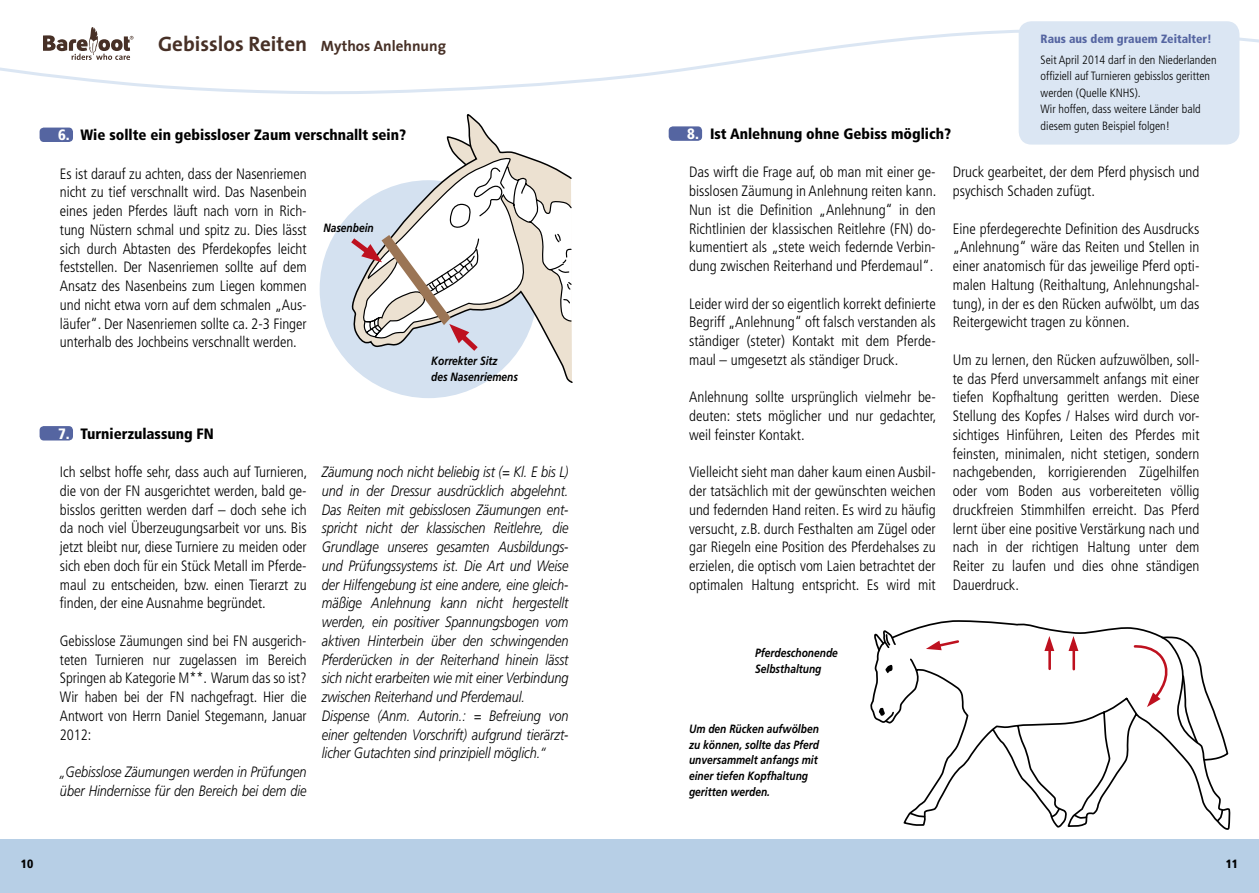
<style>
.page{position:relative;width:1259px;height:893px;background:#fff}
.page>*{position:absolute;margin:0;border:0;box-sizing:border-box;transform-origin:0 0}
.t1{font:700 21px "The Sans";color:#473026}
.t2{font:300 condensed 15px/18.8px "Frutiger";color:#000;text-align:justify}
.t3{font:italic 300 15px/18.8px "Frutiger";letter-spacing:-.005em;color:#000;scale:.85 1}
.t4{font:900 condensed 15px "Frutiger";color:#000}
.t5{font:italic 700 12px/15.8px "Frutiger";color:#000;scale:.85 1}
.t6{font:300 condensed 12px/16.5px "Frutiger";color:#000}
.t7{font:900 condensed 12px "Frutiger";color:#5565a1}
.t8{font:900 condensed 12px "Frutiger";color:#000}
.s1{font-size:15px}
.s2{color:#fff}
</style>
<div class="page">
<div style="left:0;top:839px;width:1259px;height:54px;background:#b7cfe6"></div>
<svg style="left:0;top:25px;width:1259px;height:69px"></svg>
<svg style="left:43px;top:27px;width:90px;height:33px"></svg>
<div style="left:320px;top:180px;width:217px;height:218px;background:#d4e1f0;border-radius:50%"></div>
<div style="left:629px;top:81px;width:111px;height:440px;background:#fff"></div>
<div style="left:668px;top:126px;width:34px;height:15px;background:#5565a1;border-radius:4px"></div>
<div style="left:40px;top:128px;width:33px;height:14px;background:#5565a1;border-radius:4px"></div>
<div style="left:40px;top:426px;width:33px;height:14px;background:#5565a1;border-radius:4px"></div>
<svg style="left:357px;top:114px;width:216px;height:270px"></svg>
<svg style="left:351px;top:136px;width:222px;height:215px"></svg>
<svg style="left:870px;top:696px;width:3px;height:18px"></svg>
<svg style="left:873px;top:620px;width:358px;height:210px"></svg>
<svg style="left:1044px;top:636px;width:10px;height:15px"></svg>
<hr style="left:1048px;top:647px;width:3px;height:22px;background:#be111f">
<svg style="left:926px;top:638px;width:35px;height:12px"></svg>
<svg style="left:1068px;top:636px;width:101px;height:71px"></svg>
<svg style="left:908px;top:807px;width:316px;height:15px"></svg>
<div style="left:1018px;top:21px;width:221px;height:124px;background:#dbe6f3;border-radius:13px"></div>
<h1 class="t1" style="left:158px;top:26px;width:289px">Gebisslos Reiten <span class="s1">Mythos Anlehnung</span></h1>
<p class="t4" style="left:58px;top:126px;width:349px"><span class="s2">6.</span> Wie sollte ein gebissloser Zaum verschnallt sein?</p>
<p class="t2" style="left:60px;top:164px;width:248px">Es ist darauf zu achten, dass der Nasenriemen nicht zu tief verschnallt wird. Das Nasenbein eines jeden Pferdes läuft nach vorn in Rich&shy;tung Nüstern schmal und spitz zu. Dies lässt sich durch Abtasten des Pferdekopfes leicht feststellen. Der Nasenriemen sollte auf dem Ansatz des Nasenbeins zum Liegen kommen und nicht etwa vorn auf dem schmalen „Aus&shy;läufer“. Der Nasenriemen sollte ca. 2-3 Finger unterhalb des Jochbeins verschnallt werden.</p>
<p class="t5" style="left:323px;top:220px;width:61px">Nasenbein</p>
<p class="t5" style="left:431px;top:353px;width:104px">Korrekter Sitz<br>des Nasenriemens</p>
<p class="t4" style="left:58px;top:424px;width:157px"><span class="s2">7.</span> Turnierzulassung FN</p>
<p class="t2" style="left:60px;top:463px;width:249px">Ich selbst hoffe sehr, dass auch auf Turnieren, die von der FN ausgerichtet werden, bald ge&shy;bisslos geritten werden darf – doch sehe ich da noch viel Überzeugungsarbeit vor uns. Bis jetzt bleibt nur, diese Turniere zu meiden oder sich eben doch für ein Stück Metall im Pferde&shy;maul zu entscheiden, bzw. einen Tierarzt zu finden, der eine Ausnahme begründet.</p>
<p class="t2" style="left:60px;top:631px;width:248px">Gebisslose Zäumungen sind bei FN ausgerich&shy;teten Turnieren nur zugelassen im Bereich Springen ab Kategorie M**. Warum das so ist?<br>Wir haben bei der FN nachgefragt. Hier die Antwort von Herrn Daniel Stegemann, Januar 2012:</p>
<p class="t3" style="left:60px;top:762px;width:292px">„Gebisslose Zäumungen werden in Prüfungen über Hindernisse für den Bereich bei dem die</p>
<p class="t3" style="left:322px;top:462px;width:292px">Zäumung noch nicht beliebig ist (= Kl. E bis L) und in der Dressur ausdrücklich abgelehnt.<br>Das Reiten mit gebisslosen Zäumungen ent&shy;spricht nicht der klassischen Reitlehre, die Grundlage unseres gesamten Ausbildungs&shy;und Prüfungssystems ist. Die Art und Weise der Hilfengebung ist eine andere, eine gleich&shy;mäßige Anlehnung kann nicht hergestellt werden, ein positiver Spannungsbogen vom aktiven Hinterbein über den schwingenden Pferderücken in der Reiterhand hinein lässt sich nicht erarbeiten wie mit einer Verbindung zwischen Reiterhand und Pferdemaul.<br>Dispense (Anm. Autorin.: = Befreiung von einer geltenden Vorschrift) aufgrund tierärzt&shy;licher Gutachten sind prinzipiell möglich.“</p>
<p class="t4" style="left:687px;top:125px;width:265px"><span class="s2">8.</span> Ist Anlehnung ohne Gebiss möglich?</p>
<p class="t7" style="left:1040px;top:32px;width:173px">Raus aus dem grauem Zeitalter!</p>
<p class="t6" style="left:1040px;top:52px;width:177px">Seit April 2014 darf in den Niederlanden offiziell auf Turnieren gebisslos geritten werden (Quelle KNHS).<br>Wir hoffen, dass weitere Länder bald diesem guten Beispiel folgen!</p>
<p class="t2" style="left:689px;top:163px;width:249px">Das wirft die Frage auf, ob man mit einer ge&shy;bisslosen Zäumung in Anlehnung reiten kann.<br>Nun ist die Definition „Anlehnung“ in den Richtlinien der klassischen Reitlehre (FN) do&shy;kumentiert als „stete weich federnde Verbin&shy;dung zwischen Reiterhand und Pferdemaul“.</p>
<p class="t2" style="left:689px;top:294px;width:248px">Leider wird der so eigentlich korrekt definierte Begriff „Anlehnung“ oft falsch verstanden als ständiger (steter) Kontakt mit dem Pferde&shy;maul – umgesetzt als ständiger Druck.</p>
<p class="t2" style="left:689px;top:388px;width:249px">Anlehnung sollte ursprünglich vielmehr be&shy;deuten: stets möglicher und nur gedachter, weil feinster Kontakt.</p>
<p class="t2" style="left:689px;top:463px;width:248px">Vielleicht sieht man daher kaum einen Ausbil&shy;der tatsächlich mit der gewünschten weichen und federnden Hand reiten. Es wird zu häufig versucht, z.B. durch Festhalten am Zügel oder gar Riegeln eine Position des Pferdehalses zu erzielen, die optisch vom Laien betrachtet der optimalen Haltung entspricht. Es wird mit</p>
<p class="t2" style="left:952px;top:163px;width:248px">Druck gearbeitet, der dem Pferd physisch und psychisch Schaden zufügt.</p>
<p class="t2" style="left:952px;top:219px;width:248px">Eine pferdegerechte Definition des Ausdrucks „Anlehnung“ wäre das Reiten und Stellen in einer anatomisch für das jeweilige Pferd opti&shy;malen Haltung (Reithaltung, Anlehnungshal&shy;tung), in der es den Rücken aufwölbt, um das Reitergewicht tragen zu können.</p>
<p class="t2" style="left:952px;top:351px;width:248px">Um zu lernen, den Rücken aufzuwölben, soll&shy;te das Pferd unversammelt anfangs mit einer tiefen Kopfhaltung geritten werden. Diese Stellung des Kopfes / Halses wird durch vor&shy;sichtiges Hinführen, Leiten des Pferdes mit feinsten, minimalen, nicht stetigen, sondern nachgebenden, korrigierenden Zügelhilfen oder vom Boden aus vorbereiteten völlig druckfreien Stimmhilfen erreicht. Das Pferd lernt über eine positive Verstärkung nach und nach in der richtigen Haltung unter dem Reiter zu laufen und dies ohne ständigen Dauerdruck.</p>
<p class="t5" style="left:755px;top:645px;width:99px">Pferdeschonende<br>Selbsthaltung</p>
<p class="t5" style="left:689px;top:721px;width:154px">Um den Rücken aufwölben zu können, sollte das Pferd unversammelt anfangs mit einer tiefen Kopfhaltung geritten werden.</p>
<p class="t8" style="left:21px;top:856px;width:14px">10</p>
<p class="t8" style="left:1225px;top:856px;width:14px">11</p>
</div>
